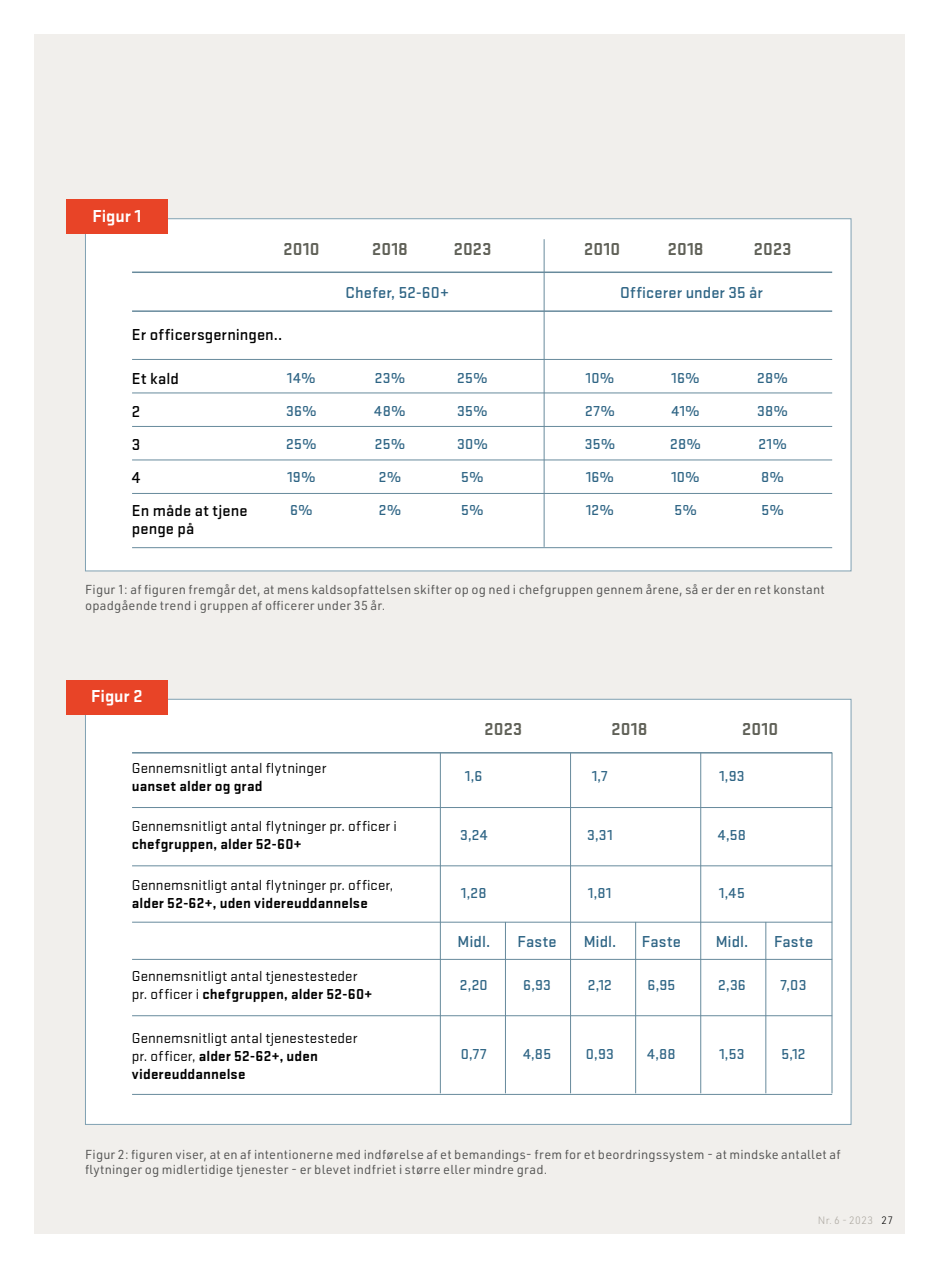
<style>
.page{position:relative;width:936px;height:1263px;background:#fff}
.page>*{position:absolute;margin:0;border:0;box-sizing:border-box;transform-origin:0 0}
.t1{font:700 18px "Stratum 1";color:#606158}
.t2{font:700 18px "Stratum 1";letter-spacing:-.005em;color:#fff}
.t3{font:500 16.5px "Stratum 1";letter-spacing:.01em;color:#2f6585}
.t4{font:500 16.5px/33px "Stratum 1";letter-spacing:.005em;color:#000}
.t5{font:15px/18px "Stratum 1";letter-spacing:.01em;color:#000}
.t6{font:500 15px "Stratum 1";letter-spacing:.015em;color:#2f6585}
.t7{font:700 15px "Stratum 1";letter-spacing:.005em;color:#000}
.t8{font:12.75px/15.8px "URWDIN";letter-spacing:.015em;color:#575756}
.t9{font:300 10.5px "URWDIN";letter-spacing:.03em;color:#ada9a2}
.s1{font-weight:700}
.s2{color:#000}
</style>
<div class="page">
<div style="left:34px;top:34px;width:870px;height:1199px;background:#f1efec"></div>
<div style="left:85px;top:218px;width:766px;height:353px;background:#fff;border:1px solid #80a1b2"></div>
<div style="left:85px;top:699px;width:766px;height:426px;background:#fff;border:1px solid #80a1b2"></div>
<hr style="left:132px;top:271px;width:700px;height:2px;background:#678a9c">
<hr style="left:132px;top:752px;width:700px;height:1px;background:#678a9c">
<hr style="left:132px;top:310px;width:700px;height:2px;background:#678a9c">
<hr style="left:132px;top:359px;width:700px;height:1px;background:#678a9c">
<hr style="left:132px;top:392px;width:700px;height:1px;background:#678a9c">
<hr style="left:132px;top:426px;width:700px;height:1px;background:#678a9c">
<hr style="left:132px;top:459px;width:700px;height:1px;background:#678a9c">
<hr style="left:132px;top:493px;width:700px;height:1px;background:#678a9c">
<hr style="left:132px;top:807px;width:700px;height:1px;background:#678a9c">
<hr style="left:440px;top:753px;width:1px;height:340px;background:#678a9c">
<hr style="left:505px;top:922px;width:1px;height:171px;background:#678a9c">
<hr style="left:570px;top:753px;width:1px;height:340px;background:#678a9c">
<hr style="left:543px;top:239px;width:1px;height:308px;background:#678a9c">
<hr style="left:635px;top:922px;width:1px;height:171px;background:#678a9c">
<hr style="left:700px;top:753px;width:1px;height:340px;background:#678a9c">
<hr style="left:765px;top:922px;width:1px;height:171px;background:#678a9c">
<hr style="left:831px;top:753px;width:1px;height:340px;background:#678a9c">
<hr style="left:132px;top:865px;width:700px;height:1px;background:#678a9c">
<hr style="left:132px;top:922px;width:700px;height:1px;background:#678a9c">
<hr style="left:132px;top:1015px;width:700px;height:1px;background:#678a9c">
<hr style="left:132px;top:1094px;width:700px;height:1px;background:#678a9c">
<hr style="left:132px;top:959px;width:700px;height:1px;background:#678a9c">
<hr style="left:132px;top:547px;width:700px;height:1px;background:#678a9c">
<div style="left:66px;top:200px;width:102px;height:34px;background:#e84427"></div>
<div style="left:66px;top:680px;width:102px;height:34px;background:#e84427"></div>
<h1 class="t2" style="left:92px;top:203px;width:51px">Figur 1</h1>
<h1 class="t1" style="left:283px;top:236px;width:38px">2010</h1>
<h1 class="t1" style="left:372px;top:236px;width:37px">2018</h1>
<h1 class="t1" style="left:453px;top:236px;width:39px">2023</h1>
<h1 class="t1" style="left:584px;top:236px;width:38px">2010</h1>
<h1 class="t1" style="left:667px;top:236px;width:37px">2018</h1>
<h1 class="t1" style="left:753px;top:236px;width:39px">2023</h1>
<p class="t3" style="left:345px;top:282px;width:105px">Chefer, 52-60+</p>
<p class="t3" style="left:620px;top:282px;width:144px">Officerer under 35 år</p>
<p class="t4" style="left:132px;top:317px;width:152px">Er officersgerningen..</p>
<p class="t4" style="left:132px;top:361px;width:117px">Et kald<br>2<br>3<br>4<br>En måde at tjene</p>
<p class="t4" style="left:132px;top:511px;width:64px">penge på</p>
<p class="t6" style="left:287px;top:368px;width:30px">14%</p>
<p class="t6" style="left:375px;top:368px;width:32px">23%</p>
<p class="t6" style="left:457px;top:368px;width:32px">25%</p>
<p class="t6" style="left:586px;top:368px;width:30px">10%</p>
<p class="t6" style="left:671px;top:368px;width:30px">16%</p>
<p class="t6" style="left:757px;top:368px;width:32px">28%</p>
<p class="t6" style="left:286px;top:401px;width:32px">36%</p>
<p class="t6" style="left:374px;top:401px;width:33px">48%</p>
<p class="t6" style="left:457px;top:401px;width:32px">35%</p>
<p class="t6" style="left:585px;top:401px;width:32px">27%</p>
<p class="t6" style="left:671px;top:401px;width:30px">41%</p>
<p class="t6" style="left:757px;top:401px;width:32px">38%</p>
<p class="t6" style="left:286px;top:434px;width:32px">25%</p>
<p class="t6" style="left:375px;top:434px;width:32px">25%</p>
<p class="t6" style="left:457px;top:434px;width:32px">30%</p>
<p class="t6" style="left:585px;top:434px;width:32px">35%</p>
<p class="t6" style="left:670px;top:434px;width:32px">28%</p>
<p class="t6" style="left:758px;top:434px;width:30px">21%</p>
<p class="t6" style="left:287px;top:467px;width:30px">19%</p>
<p class="t6" style="left:379px;top:467px;width:24px">2%</p>
<p class="t6" style="left:461px;top:467px;width:24px">5%</p>
<p class="t6" style="left:586px;top:467px;width:30px">16%</p>
<p class="t6" style="left:671px;top:467px;width:30px">10%</p>
<p class="t6" style="left:761px;top:467px;width:25px">8%</p>
<p class="t6" style="left:290px;top:500px;width:24px">6%</p>
<p class="t6" style="left:379px;top:500px;width:24px">2%</p>
<p class="t6" style="left:461px;top:500px;width:24px">5%</p>
<p class="t6" style="left:586px;top:500px;width:30px">12%</p>
<p class="t6" style="left:674px;top:500px;width:24px">5%</p>
<p class="t6" style="left:761px;top:500px;width:24px">5%</p>
<p class="t8" style="left:85px;top:581px;width:741px">Figur 1: af figuren fremgår det, at mens kaldsopfattelsen skifter op og ned i chefgruppen gennem årene, så er der en ret konstant opadgående trend i gruppen af officerer under 35 år.</p>
<h1 class="t2" style="left:91px;top:684px;width:53px">Figur 2</h1>
<p class="t5" style="left:132px;top:758px;width:196px">Gennemsnitligt antal flytninger</p>
<p class="t7" style="left:132px;top:775px;width:132px">uanset alder og grad</p>
<p class="t5" style="left:132px;top:816px;width:266px">Gennemsnitligt antal flytninger pr. officer i</p>
<p class="t7" style="left:132px;top:834px;width:171px">chefgruppen, alder 52-60+</p>
<p class="t5" style="left:132px;top:875px;width:263px">Gennemsnitligt antal flytninger pr. officer,</p>
<p class="t7" style="left:132px;top:892px;width:237px">alder 52-62+, uden videreuddannelse</p>
<p class="t5" style="left:132px;top:966px;width:242px">Gennemsnitligt antal tjenestesteder pr. officer i <span class="s1">chefgruppen, alder 52-60+</span></p>
<p class="t5" style="left:132px;top:1028px;width:227px">Gennemsnitligt antal tjenestesteder pr. officer, <span class="s1">alder 52-62+, uden videreuddannelse</span></p>
<h1 class="t1" style="left:484px;top:717px;width:39px">2023</h1>
<h1 class="t1" style="left:611px;top:717px;width:37px">2018</h1>
<h1 class="t1" style="left:742px;top:717px;width:38px">2010</h1>
<p class="t6" style="left:465px;top:766px;width:19px">1,6</p>
<p class="t6" style="left:592px;top:766px;width:17px">1,7</p>
<p class="t6" style="left:719px;top:766px;width:27px">1,93</p>
<p class="t6" style="left:460px;top:824px;width:29px">3,24</p>
<p class="t6" style="left:587px;top:824px;width:27px">3,31</p>
<p class="t6" style="left:718px;top:824px;width:30px">4,58</p>
<p class="t6" style="left:461px;top:883px;width:27px">1,28</p>
<p class="t6" style="left:588px;top:883px;width:25px">1,81</p>
<p class="t6" style="left:719px;top:883px;width:27px">1,45</p>
<p class="t3" style="left:457px;top:930px;width:34px">Midl.</p>
<p class="t3" style="left:517px;top:930px;width:41px">Faste</p>
<p class="t3" style="left:583px;top:930px;width:34px">Midl.</p>
<p class="t3" style="left:642px;top:930px;width:41px">Faste</p>
<p class="t3" style="left:715px;top:930px;width:34px">Midl.</p>
<p class="t3" style="left:774px;top:930px;width:41px">Faste</p>
<p class="t6" style="left:460px;top:974px;width:29px">2,20</p>
<p class="t6" style="left:523px;top:974px;width:29px">6,93</p>
<p class="t6" style="left:587px;top:974px;width:26px">2,12</p>
<p class="t6" style="left:647px;top:974px;width:29px">6,95</p>
<p class="t6" style="left:718px;top:974px;width:29px">2,36</p>
<p class="t6" style="left:780px;top:974px;width:27px">7,03</p>
<p class="t6" style="left:461px;top:1043px;width:28px">0,77</p>
<p class="t6" style="left:523px;top:1043px;width:30px">4,85</p>
<p class="t6" style="left:586px;top:1043px;width:30px">0,93</p>
<p class="t6" style="left:647px;top:1043px;width:30px">4,88</p>
<p class="t6" style="left:719px;top:1043px;width:27px">1,53</p>
<p class="t6" style="left:781px;top:1043px;width:26px">5,12</p>
<p class="t8" style="left:85px;top:1146px;width:757px">Figur 2: figuren viser, at en af intentionerne med indførelse af et bemandings- frem for et beordringssystem - at mindske antallet af flytninger og midlertidige tjenester - er blevet indfriet i større eller mindre grad.</p>
<p class="t9" style="left:817px;top:1213px;width:77px">Nr. 6 - 2023 <span class="s2">27</span></p>
</div>
